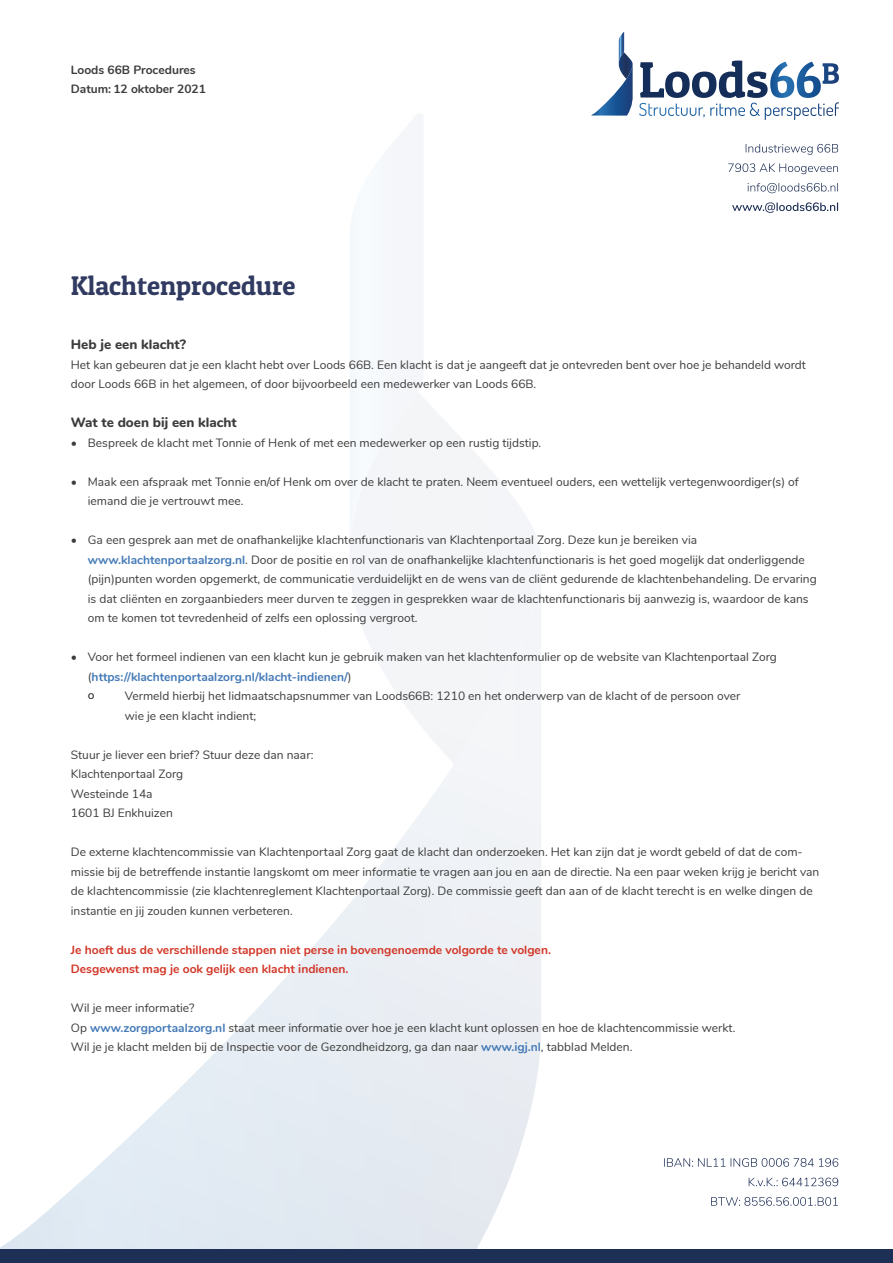
<style>
.page{position:relative;width:893px;height:1263px;background:#fff}
.page>*{position:absolute;margin:0;border:0;box-sizing:border-box;transform-origin:0 0}
.t1{font:27px "Patua One";color:#313a61}
.t2{font:800 13.5px "Nunito";color:#3c3c3b}
.t3{font:12px/19.5px "Nunito";color:#3c3c3b}
.t4{font:700 12px/19.5px "Nunito";color:#d23627}
.t5{font:700 12px/19.5px "Nunito";color:#3c3c3b}
.t6{font:600 12px "Nunito";color:#3c3c3b}
.s1{font-weight:700;color:#447ab7}
</style>
<div class="page">
<svg style="left:639px;top:61px;width:200px;height:55px"></svg>
<svg style="left:591px;top:32px;width:42px;height:84px"></svg>
<div style="left:391px;top:114px;width:32px;height:277px;background:#f4f6f9"></div>
<svg style="left:350px;top:391px;width:191px;height:171px"></svg>
<svg style="left:0;top:562px;width:541px;height:687px"></svg>
<svg style="left:732px;top:202px;width:106px;height:11px"></svg>
<svg style="left:748px;top:183px;width:90px;height:10px"></svg>
<svg style="left:728px;top:163px;width:110px;height:11px"></svg>
<svg style="left:746px;top:144px;width:92px;height:11px"></svg>
<svg style="left:711px;top:1197px;width:127px;height:9px"></svg>
<svg style="left:749px;top:1177px;width:89px;height:9px"></svg>
<svg style="left:664px;top:1158px;width:174px;height:9px"></svg>
<div style="left:0;top:1249px;width:893px;height:14px;background:#1e2f56"></div>
<p class="t5" style="left:71px;top:59px;width:137px">Loods 66B Procedures<br>Datum: 12 oktober 2021</p>
<h1 class="t1" style="left:71px;top:268px;width:226px">Klachtenprocedure</h1>
<p class="t2" style="left:71px;top:335px;width:117px">Heb je een klacht?</p>
<p class="t3" style="left:71px;top:354px;width:737px">Het kan gebeuren dat je een klacht hebt over Loods 66B. Een klacht is dat je aangeeft dat je ontevreden bent over hoe je behandeld wordt door Loods 66B in het algemeen, of door bijvoorbeeld een medewerker van Loods 66B.</p>
<p class="t2" style="left:71px;top:413px;width:167px">Wat te doen bij een klacht</p>
<p class="t3" style="left:71px;top:432px;width:472px">• Bespreek de klacht met Tonnie of Henk of met een medewerker op een rustig tijdstip.</p>
<p class="t3" style="left:88px;top:471px;width:712px;text-indent:-17px">• Maak een afspraak met Tonnie en/of Henk om over de klacht te praten. Neem eventueel ouders, een wettelijk vertegenwoordiger(s) of iemand die je vertrouwt mee.</p>
<p class="t3" style="left:88px;top:530px;width:730px;text-indent:-17px">• Ga een gesprek aan met de onafhankelijke klachtenfunctionaris van Klachtenportaal Zorg. Deze kun je bereiken via <span class="s1">www.klachtenportaalzorg.nl</span>. Door de positie en rol van de onafhankelijke klachtenfunctionaris is het goed mogelijk dat onderliggende (pijn)punten worden opgemerkt, de communicatie verduidelijkt en de wens van de cliënt gedurende de klachtenbehandeling. De ervaring is dat cliënten en zorgaanbieders meer durven te zeggen in gesprekken waar de klachtenfunctionaris bij aanwezig is, waardoor de kans om te komen tot tevredenheid of zelfs een oplossing vergroot.</p>
<p class="t3" style="left:88px;top:647px;width:690px;text-indent:-17px">• Voor het formeel indienen van een klacht kun je gebruik maken van het klachtenformulier op de website van Klachtenportaal Zorg (<span class="s1">https://klachtenportaalzorg.nl/klacht-indienen/</span>)</p>
<p class="t6" style="left:88px;top:686px;width:8px">o</p>
<p class="t3" style="left:125px;top:686px;width:617px">Vermeld hierbij het lidmaatschapsnummer van Loods66B: 1210 en het onderwerp van de klacht of de persoon over wie je een klacht indient;</p>
<p class="t3" style="left:71px;top:744px;width:244px">Stuur je liever een brief? Stuur deze dan naar:<br>Klachtenportaal Zorg<br>Westeinde 14a<br>1601 BJ Enkhuizen</p>
<p class="t3" style="left:71px;top:842px;width:750px">De externe klachtencommissie van Klachtenportaal Zorg gaat de klacht dan onderzoeken. Het kan zijn dat je wordt gebeld of dat de com&shy;missie bij de betreffende instantie langskomt om meer informatie te vragen aan jou en aan de directie. Na een paar weken krijg je bericht van de klachtencommissie (zie klachtenreglement Klachtenportaal Zorg). De commissie geeft dan aan of de klacht terecht is en welke dingen de instantie en jij zouden kunnen verbeteren.</p>
<p class="t4" style="left:71px;top:939px;width:482px">Je hoeft dus de verschillende stappen niet perse in bovengenoemde volgorde te volgen.<br>Desgewenst mag je ook gelijk een klacht indienen.</p>
<p class="t3" style="left:71px;top:998px;width:666px">Wil je meer informatie?<br>Op <span class="s1">www.zorgportaalzorg.nl</span> staat meer informatie over hoe je een klacht kunt oplossen en hoe de klachtencommissie werkt.<br>Wil je je klacht melden bij de Inspectie voor de Gezondheidzorg, ga dan naar <span class="s1">www.igj.nl</span>, tabblad Melden.</p>
</div>
